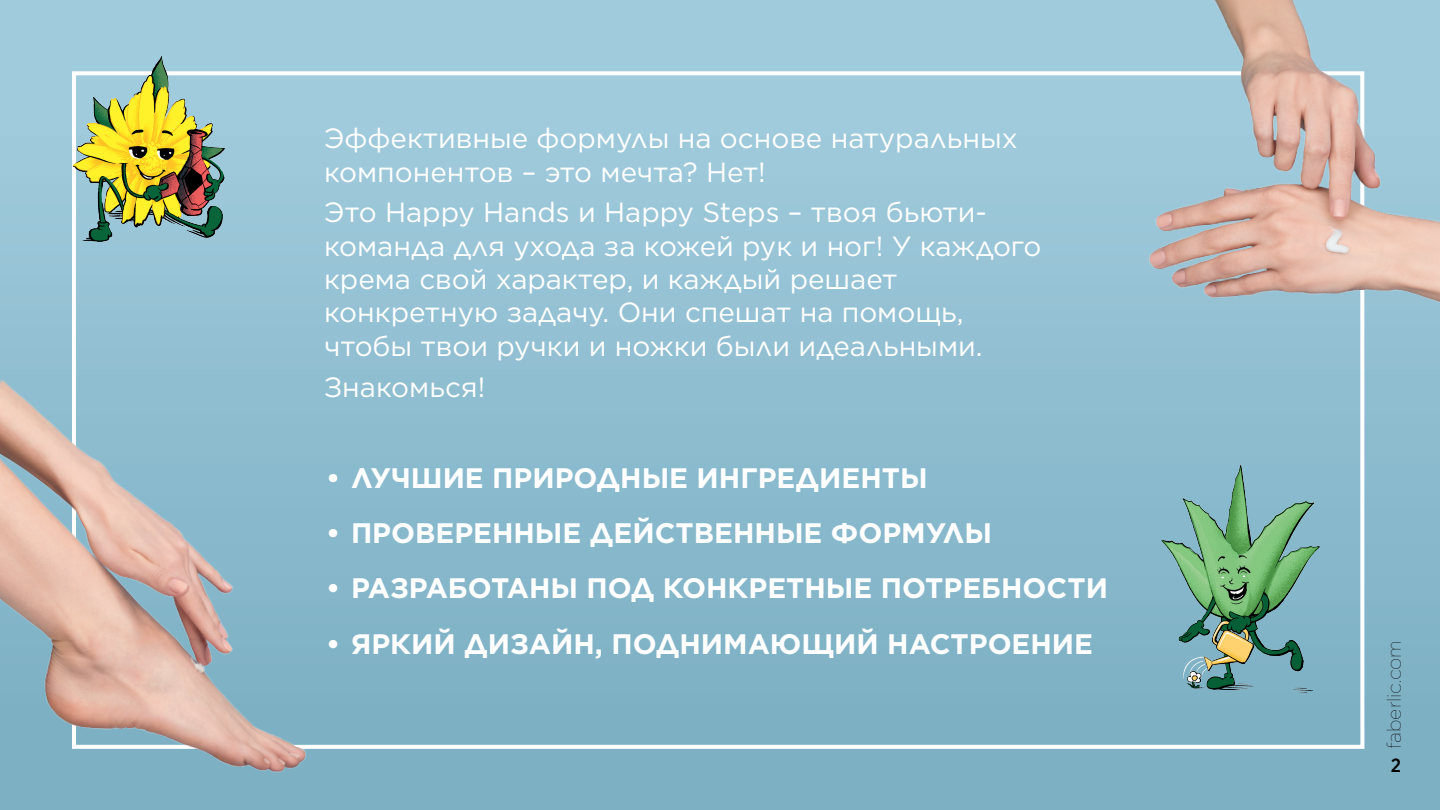
<style>
.page{position:relative;width:1440px;height:810px;background:#fff}
.page>*{position:absolute;margin:0;border:0;box-sizing:border-box;transform-origin:0 0}
.t1{font:700 28.2px "Gotham";color:#fff}
.t2{font:27.75px/33.4px "Gotham";color:#fff}
.t3{font:100 19.12px "Gotham";color:#000}
.t4{font:500 19.12px "Gotham Narrow";color:#000}
</style>
<div class="page">
<div style="left:0;top:0;width:1440px;height:810px;background:linear-gradient(to bottom,#a5cedf,#7cafc2)"></div>
<img style="left:1089px;top:0;width:351px;height:347px">
<img style="left:0;top:368px;width:348px;height:442px">
<img style="left:1162px;top:465px;width:157px;height:227px">
<img style="left:72px;top:56px;width:153px;height:185px">
<p class="t2" style="left:324px;top:121px;width:695px">Эффективные формулы на основе натуральных компонентов – это мечта? Нет!</p>
<p class="t2" style="left:324px;top:195px;width:719px">Это Happy Hands и Happy Steps – твоя бьюти&shy;команда для ухода за кожей рук и ног! У каждого крема свой характер, и каждый решает конкретную задачу. Они спешат на помощь, чтобы твои ручки и ножки были идеальными.</p>
<p class="t2" style="left:324px;top:370px;width:163px">Знакомься!</p>
<p class="t1" style="left:326px;top:459px;width:603px">• ЛУЧШИЕ ПРИРОДНЫЕ ИНГРЕДИЕНТЫ</p>
<p class="t1" style="left:326px;top:515px;width:667px">• ПРОВЕРЕННЫЕ ДЕЙСТВЕННЫЕ ФОРМУЛЫ</p>
<p class="t1" style="left:326px;top:570px;width:783px">• РАЗРАБОТАНЫ ПОД КОНКРЕТНЫЕ ПОТРЕБНОСТИ</p>
<p class="t1" style="left:326px;top:625px;width:768px">• ЯРКИЙ ДИЗАЙН, ПОДНИМАЮЩИЙ НАСТРОЕНИЕ</p>
<p class="t3" style="left:1382px;top:749px;width:110px;rotate:-90deg">faberlic.com</p>
<p class="t4" style="left:1391px;top:753px;width:12px">2</p>
</div>
